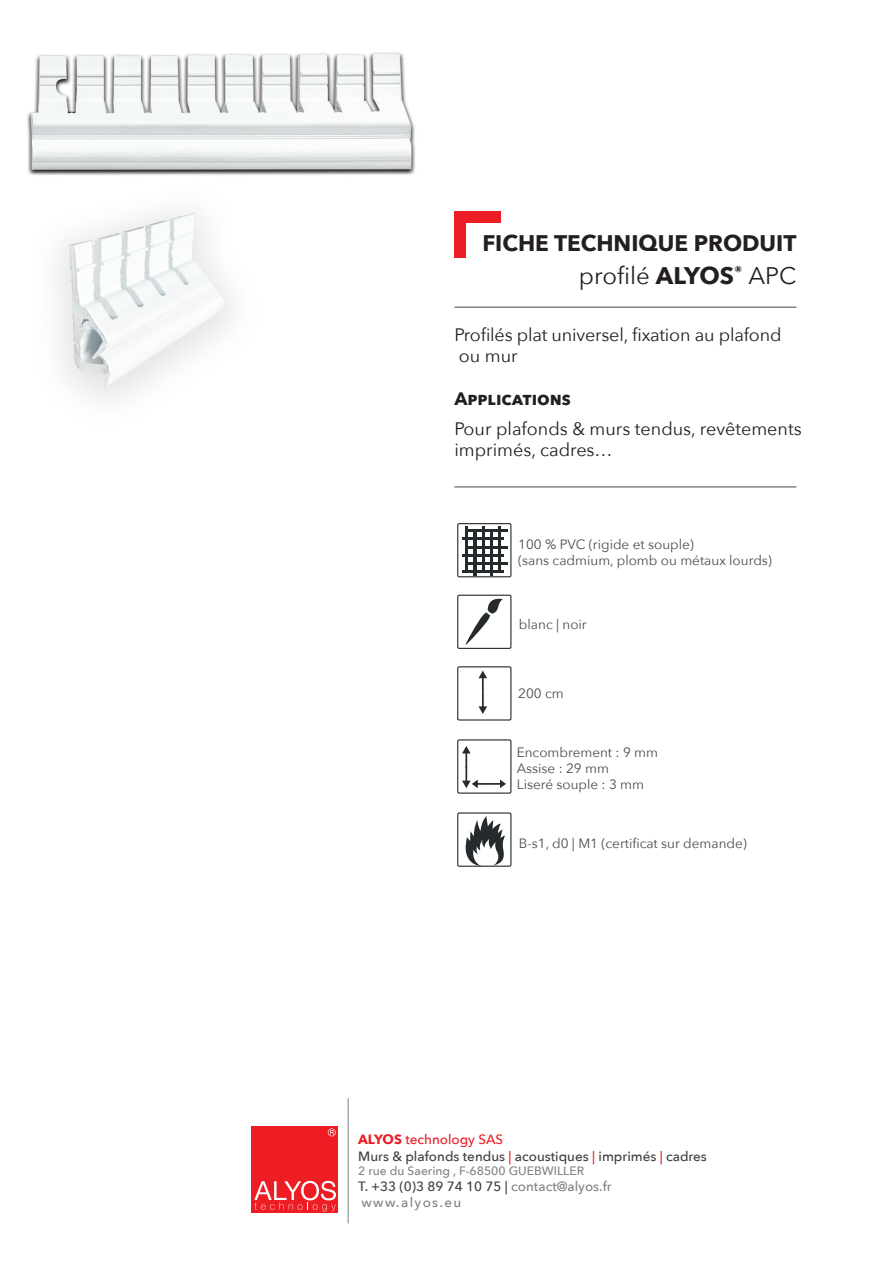
<style>
.page{position:relative;width:893px;height:1263px;background:#fff}
.page>*{position:absolute;margin:0;border:0;box-sizing:border-box;transform-origin:0 0}
.t1{font:24px "Avenir Next";color:#231f20}
.t2{font:700 22.5px "Avenir Next";color:#231f20}
.t3{font:18px/21px "Avenir Next";color:#231f20}
.t4{font:700 18px "Avenir Next";color:#231f20}
.t5{font:13.5px "Avenir Next";color:#4b4c4d}
.t6{font:500 13.5px "Avenir Next";color:#3e3e3f}
.t7{font:500 13.5px "Avenir Next";color:#ee1d23}
.t8{font:500 13.5px "Avenir Next";letter-spacing:.1em;color:#808285}
.t9{font:500 12.15px "Avenir Next";color:#808285}
.s1{font-weight:700}
.s2{color:#ee1d23}
.s3{color:#808285}
</style>
<div class="page">
<hr style="left:454px;top:306px;width:342px;height:2px;background:#808285">
<div style="left:454px;top:212px;width:47px;height:11px;background:#ee1d23"></div>
<div style="left:454px;top:212px;width:12px;height:46px;background:#ee1d23"></div>
<div style="left:251px;top:1125px;width:87px;height:87px;background:#ee1d23"></div>
<svg style="left:254px;top:1181px;width:82px;height:30px"></svg>
<svg style="left:328px;top:1128px;width:8px;height:8px"></svg>
<hr style="left:348px;top:1098px;width:1px;height:125px;background:#808285">
<svg style="left:465px;top:816px;width:40px;height:49px"></svg>
<div style="left:457px;top:812px;width:54px;height:55px;border:1px solid #252a2c"></div>
<div style="left:457px;top:739px;width:54px;height:55px;border:1px solid #252a2c"></div>
<div style="left:457px;top:523px;width:54px;height:54px;border:1px solid #252a2c"></div>
<svg style="left:462px;top:526px;width:45px;height:50px"></svg>
<svg style="left:478px;top:671px;width:9px;height:43px"></svg>
<div style="left:457px;top:666px;width:54px;height:54px;border:1px solid #252a2c"></div>
<hr style="left:454px;top:486px;width:342px;height:2px;background:#808285">
<div style="left:457px;top:595px;width:54px;height:54px;border:1px solid #252a2c"></div>
<svg style="left:465px;top:598px;width:38px;height:47px"></svg>
<svg style="left:462px;top:746px;width:44px;height:42px"></svg>
<img style="left:27px;top:52px;width:388px;height:123px">
<img style="left:58px;top:211px;width:175px;height:189px">
<p class="t2" style="left:482px;top:224px;width:316px">FICHE TECHNIQUE PRODUIT</p>
<p class="t1" style="left:579px;top:255px;width:219px">profilé <span class="s1">ALYOS</span><sup>®</sup> APC</p>
<p class="t3" style="left:454px;top:323px;width:328px">Profilés plat universel, fixation au plafond</p>
<p class="t3" style="left:459px;top:345px;width:60px">ou mur</p>
<p class="t4" style="left:454px;top:383px;width:118px">Applications</p>
<p class="t3" style="left:454px;top:418px;width:349px">Pour plafonds &amp; murs tendus, revêtements imprimés, cadres…</p>
<p class="t5" style="left:518px;top:533px;width:177px">100 % PVC (rigide et souple)</p>
<p class="t5" style="left:518px;top:549px;width:255px">(sans cadmium, plomb ou métaux lourds)</p>
<p class="t5" style="left:519px;top:612px;width:69px">blanc | noir</p>
<p class="t5" style="left:518px;top:682px;width:47px">200 cm</p>
<p class="t5" style="left:517px;top:741px;width:143px">Encombrement : 9 mm</p>
<p class="t5" style="left:517px;top:757px;width:94px">Assise : 29 mm</p>
<p class="t5" style="left:517px;top:773px;width:129px">Liseré souple : 3 mm</p>
<p class="t5" style="left:519px;top:831px;width:229px">B-s1, d0 | M1 (certificat sur demande)</p>
<p class="t7" style="left:358px;top:1128px;width:147px"><span class="s1">ALYOS</span> technology SAS</p>
<p class="t6" style="left:358px;top:1144px;width:350px">Murs &amp; plafonds tendus <span class="s2">|</span> acoustiques <span class="s2">|</span> imprimés <span class="s2">|</span> cadres</p>
<p class="t9" style="left:358px;top:1160px;width:227px">2 rue du Saering , F-68500 GUEBWILLER</p>
<p class="t6" style="left:358px;top:1175px;width:255px">T. +33 (0)3 89 74 10 75 | <span class="s3">contact@alyos.fr</span></p>
<p class="t8" style="left:362px;top:1191px;width:101px">www.alyos.eu</p>
</div>
